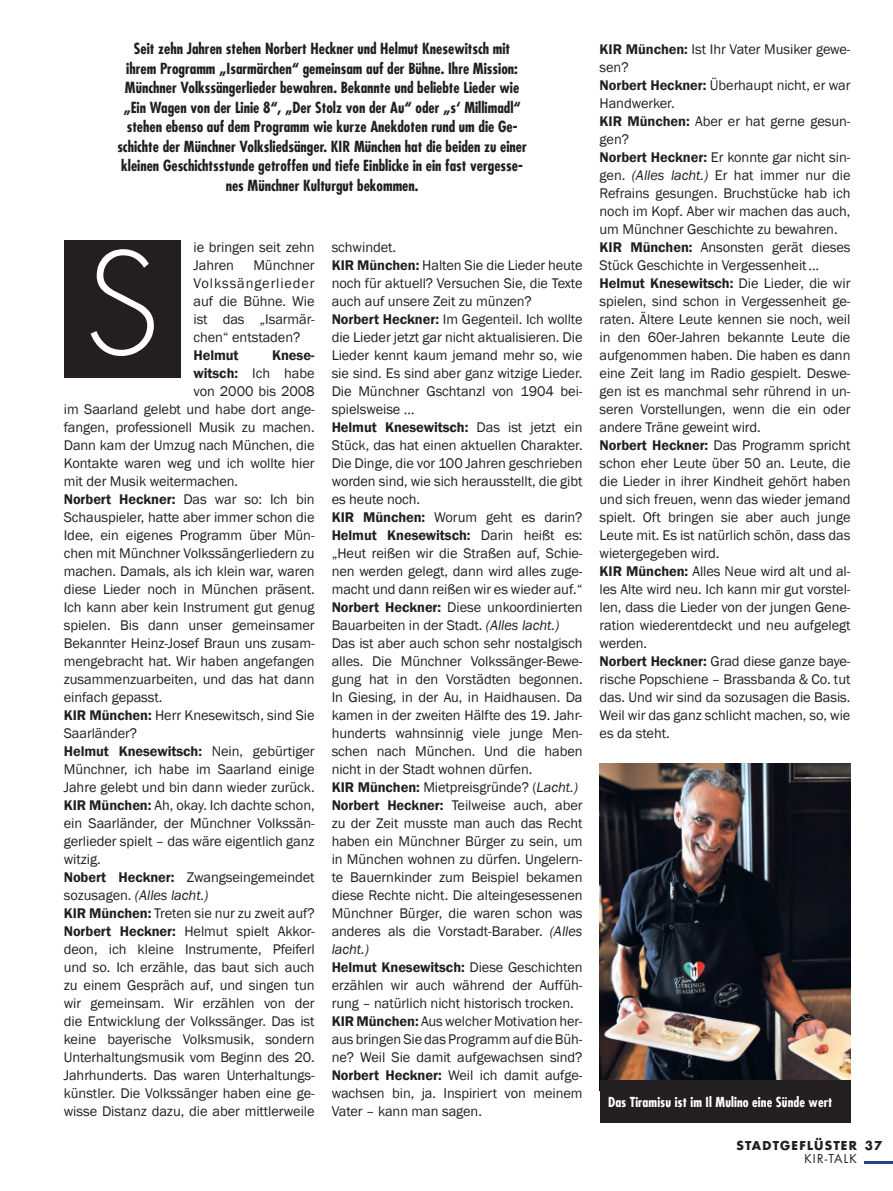
<style>
.page{position:relative;width:893px;height:1191px;background:#fff}
.page>*{position:absolute;margin:0;border:0;box-sizing:border-box;transform-origin:0 0}
.t1{font:300 138px "Futura LT";color:#fff}
.t2{font:700 condensed 15px/19.5px "Futura LT";color:#231f20;text-align:center}
.t3{font:14.4px/18px "Franklin Gothic";letter-spacing:-.005em;color:#231f20;text-align:justify}
.t4{font:600 14.4px "Franklin Gothic";letter-spacing:-.005em;color:#231f20}
.t5{font:700 condensed 13.5px "Futura LT";letter-spacing:.01em;color:#fff}
.t6{font:700 12px "Futura LT";letter-spacing:.1em;color:#231f20}
.t7{font:12px "Futura LT";letter-spacing:.1em;color:#231f20}
.s1{font-weight:400}
.s2{font-weight:600}
.s3{font-style:italic}
</style>
<div class="page">
<hr style="left:865px;top:1160px;width:28px;height:3px;background:#253f8e">
<div style="left:64px;top:241px;width:117px;height:137px;background:#231f20"></div>
<img style="left:600px;top:763px;width:250px;height:317px">
<div style="left:600px;top:1080px;width:250px;height:43px;background:#231f20"></div>
<p class="t2" style="left:117px;top:39px;width:411px">Seit zehn Jahren stehen Norbert Heckner und Helmut Knesewitsch mit ihrem Programm „Isarmärchen“ gemeinsam auf der Bühne. Ihre Mission:<br>Münchner Volkssängerlieder bewahren. Bekannte und beliebte Lieder wie „Ein Wagen von der Linie 8“, „Der Stolz von der Au“ oder „s‘ Millimadl“ stehen ebenso auf dem Programm wie kurze Anekdoten rund um die Ge&shy;schichte der Münchner Volksliedsänger. KIR München hat die beiden zu einer kleinen Geschichtsstunde getroffen und tiefe Einblicke in ein fast vergesse&shy;nes Münchner Kulturgut bekommen.</p>
<p class="t3" style="left:193px;top:239px;width:123px">ie bringen seit zehn<br>Jahren</p>
<p class="t1" style="left:85px;top:221px;width:77px">S</p>
<p class="t3" style="left:193px;top:257px;width:123px;text-indent:60px">Münchner Volkssängerlieder auf die Bühne. Wie ist das „Isarmär&shy;chen“ entstaden?</p>
<p class="t4" style="left:193px;top:346px;width:47px">Helmut</p>
<p class="t4" style="left:272px;top:346px;width:44px">Knese-</p>
<p class="t4" style="left:193px;top:364px;width:123px">witsch: <span class="s1">Ich habe</span></p>
<p class="t3" style="left:193px;top:383px;width:123px">von 2000 bis 2008</p>
<p class="t3" style="left:64px;top:401px;width:252px">im Saarland gelebt und habe dort ange-</p>
<p class="t3" style="left:64px;top:419px;width:252px">fangen, professionell Musik zu machen.</p>
<p class="t3" style="left:64px;top:437px;width:252px">Dann kam der Umzug nach München, die</p>
<p class="t3" style="left:64px;top:455px;width:252px">Kontakte waren weg und ich wollte hier</p>
<p class="t3" style="left:64px;top:473px;width:176px">mit der Musik weitermachen.</p>
<p class="t3" style="left:64px;top:491px;width:252px"><span class="s2">Norbert Heckner:</span> Das war so: Ich bin Schauspieler, hatte aber immer schon die Idee, ein eigenes Programm über Mün&shy;chen mit Münchner Volkssängerliedern zu machen. Damals, als ich klein war, waren diese Lieder noch in München präsent.<br>Ich kann aber kein Instrument gut genug spielen. Bis dann unser gemeinsamer Bekannter Heinz-Josef Braun uns zusam&shy;mengebracht hat. Wir haben angefangen zusammenzuarbeiten, und das hat dann einfach gepasst.</p>
<p class="t3" style="left:64px;top:707px;width:252px"><span class="s2">KIR München:</span> Herr Knesewitsch, sind Sie<br>Saarländer?</p>
<p class="t3" style="left:64px;top:743px;width:252px"><span class="s2">Helmut Knesewitsch:</span> Nein, gebürtiger Münchner, ich habe im Saarland einige Jahre gelebt und bin dann wieder zurück.<br><span class="s2">KIR München:</span> Ah, okay. Ich dachte schon, ein Saarländer, der Münchner Volkssän&shy;gerlieder spielt – das wäre eigentlich ganz witzig.</p>
<p class="t3" style="left:64px;top:869px;width:252px"><span class="s2">Nobert Heckner:</span> Zwangseingemeindet sozusagen. <span class="s3">(Alles lacht.)</span></p>
<p class="t3" style="left:64px;top:905px;width:252px"><span class="s2">KIR München:</span> Treten sie nur zu zweit auf?</p>
<p class="t3" style="left:64px;top:923px;width:252px"><span class="s2">Norbert Heckner:</span> Helmut spielt Akkor&shy;deon, ich kleine Instrumente, Pfeiferl und so. Ich erzähle, das baut sich auch zu einem Gespräch auf, und singen tun wir gemeinsam. Wir erzählen von der die Entwicklung der Volkssänger. Das ist keine bayerische Volksmusik, sondern Unterhaltungsmusik vom Beginn des 20.<br>Jahrhunderts. Das waren Unterhaltungs&shy;künstler. Die Volkssänger haben eine ge&shy;wisse Distanz dazu, die aber mittlerweile</p>
<p class="t3" style="left:332px;top:239px;width:66px">schwindet.</p>
<p class="t3" style="left:332px;top:257px;width:252px"><span class="s2">KIR München:</span> Halten Sie die Lieder heute noch für aktuell? Versuchen Sie, die Texte auch auf unsere Zeit zu münzen?</p>
<p class="t3" style="left:332px;top:311px;width:252px"><span class="s2">Norbert Heckner:</span> Im Gegenteil. Ich wollte die Lieder jetzt gar nicht aktualisieren. Die Lieder kennt kaum jemand mehr so, wie sie sind. Es sind aber ganz witzige Lieder.<br>Die Münchner Gschtanzl von 1904 bei&shy;spielsweise …</p>
<p class="t3" style="left:332px;top:419px;width:252px"><span class="s2">Helmut Knesewitsch:</span> Das ist jetzt ein Stück, das hat einen aktuellen Charakter.<br>Die Dinge, die vor 100 Jahren geschrieben worden sind, wie sich herausstellt, die gibt es heute noch.</p>
<p class="t3" style="left:332px;top:509px;width:252px"><span class="s2">KIR München:</span> Worum geht es darin?<br><span class="s2">Helmut Knesewitsch:</span> Darin heißt es: „Heut reißen wir die Straßen auf, Schie&shy;nen werden gelegt, dann wird alles zuge&shy;macht und dann reißen wir es wieder auf.“</p>
<p class="t3" style="left:332px;top:599px;width:252px"><span class="s2">Norbert Heckner:</span> Diese unkoordinierten<br>Bauarbeiten in der Stadt. <span class="s3">(Alles lacht.)</span></p>
<p class="t3" style="left:332px;top:635px;width:252px">Das ist aber auch schon sehr nostalgisch alles. Die Münchner Volkssänger-Bewe&shy;gung hat in den Vorstädten begonnen.<br>In Giesing, in der Au, in Haidhausen. Da kamen in der zweiten Hälfte des 19. Jahr&shy;hunderts wahnsinnig viele junge Men&shy;schen nach München. Und die haben nicht in der Stadt wohnen dürfen.</p>
<p class="t3" style="left:332px;top:779px;width:248px"><span class="s2">KIR München:</span> Mietpreisgründe? (<span class="s3">Lacht.)</span></p>
<p class="t3" style="left:332px;top:797px;width:252px"><span class="s2">Norbert Heckner:</span> Teilweise auch, aber zu der Zeit musste man auch das Recht haben ein Münchner Bürger zu sein, um in München wohnen zu dürfen. Ungelern&shy;te Bauernkinder zum Beispiel bekamen diese Rechte nicht. Die alteingesessenen Münchner Bürger, die waren schon was anderes als die Vorstadt-Baraber. <span class="s3">(Alles lacht.)</span></p>
<p class="t3" style="left:332px;top:959px;width:252px"><span class="s2">Helmut Knesewitsch:</span> Diese Geschichten erzählen wir auch während der Auffüh&shy;rung – natürlich nicht historisch trocken.</p>
<p class="t3" style="left:332px;top:1013px;width:252px"><span class="s2">KIR München:</span> Aus welcher Motivation her&shy;aus bringen Sie das Programm auf die Büh&shy;ne? Weil Sie damit aufgewachsen sind?<br><span class="s2">Norbert Heckner:</span> Weil ich damit aufge&shy;wachsen bin, ja. Inspiriert von meinem Vater – kann man sagen.</p>
<p class="t3" style="left:600px;top:41px;width:252px"><span class="s2">KIR München:</span> Ist Ihr Vater Musiker gewe&shy;sen?</p>
<p class="t3" style="left:600px;top:77px;width:252px"><span class="s2">Norbert Heckner:</span> Überhaupt nicht, er war<br>Handwerker.</p>
<p class="t3" style="left:600px;top:113px;width:252px"><span class="s2">KIR München:</span> Aber er hat gerne gesun&shy;gen?</p>
<p class="t3" style="left:600px;top:149px;width:252px"><span class="s2">Norbert Heckner:</span> Er konnte gar nicht sin&shy;gen. <span class="s3">(Alles lacht.)</span> Er hat immer nur die Refrains gesungen. Bruchstücke hab ich noch im Kopf. Aber wir machen das auch, um Münchner Geschichte zu bewahren.</p>
<p class="t3" style="left:600px;top:239px;width:252px"><span class="s2">KIR München:</span> Ansonsten gerät dieses<br>Stück Geschichte in Vergessenheit…</p>
<p class="t3" style="left:600px;top:275px;width:252px"><span class="s2">Helmut Knesewitsch:</span> Die Lieder, die wir spielen, sind schon in Vergessenheit ge&shy;raten. Ältere Leute kennen sie noch, weil in den 60er-Jahren bekannte Leute die aufgenommen haben. Die haben es dann eine Zeit lang im Radio gespielt. Deswe&shy;gen ist es manchmal sehr rührend in un&shy;seren Vorstellungen, wenn die ein oder andere Träne geweint wird.</p>
<p class="t3" style="left:600px;top:437px;width:252px"><span class="s2">Norbert Heckner:</span> Das Programm spricht schon eher Leute über 50 an. Leute, die die Lieder in ihrer Kindheit gehört haben und sich freuen, wenn das wieder jemand spielt. Oft bringen sie aber auch junge Leute mit. Es ist natürlich schön, dass das wietergegeben wird.</p>
<p class="t3" style="left:600px;top:563px;width:252px"><span class="s2">KIR München:</span> Alles Neue wird alt und al&shy;les Alte wird neu. Ich kann mir gut vorstel&shy;len, dass die Lieder von der jungen Gene&shy;ration wiederentdeckt und neu aufgelegt werden.</p>
<p class="t3" style="left:600px;top:653px;width:252px"><span class="s2">Norbert Heckner:</span> Grad diese ganze baye&shy;rische Popschiene – Brassbanda &amp; Co. tut das. Und wir sind da sozusagen die Basis.<br>Weil wir das ganz schlicht machen, so, wie es da steht.</p>
<p class="t5" style="left:608px;top:1093px;width:226px">Das Tiramisu ist im Il Mulino eine Sünde wert</p>
<p class="t6" style="left:736px;top:1137px;width:122px">STADTGEFLÜSTER</p>
<p class="t7" style="left:804px;top:1151px;width:54px">KIR-TALK</p>
<p class="t6" style="left:865px;top:1137px;width:19px">37</p>
</div>
